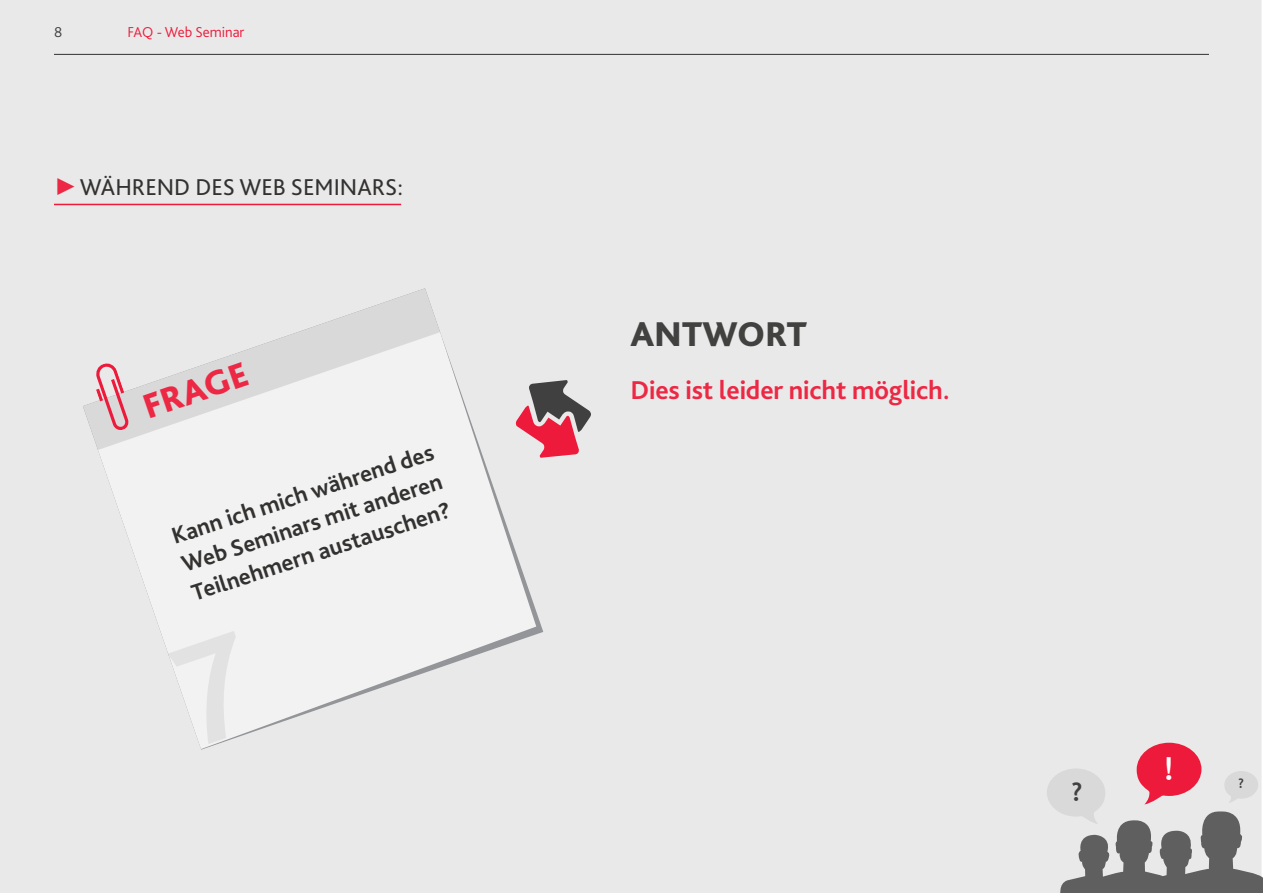
<style>
.page{position:relative;width:1263px;height:893px;background:#fff}
.page>*{position:absolute;margin:0;border:0;box-sizing:border-box;transform-origin:0 0}
.Main_heading_red{font:800 36px "Bliss Pro";color:#414140}
.Main_heading_red-2{font:800 36px "Bliss Pro";color:#ed2844}
.t1{font:700 31.05px "Trebuchet MS";color:#fff}
.Main_heading_2_red{font:700 27px "Bliss Pro";letter-spacing:-.005em;color:#ed2844}
.t2{font:700 25.5px "Trebuchet MS";color:#404040}
.Main_heading_3_red{font:700 24px/30px "Bliss Pro";color:#333231;text-align:justify}
.t3{font:24px "Bliss Pro";color:#333231}
.t4{font:300 15px "Bliss Pro";color:#ed1a3a}
.t5{font:300 15px "Bliss Pro";color:#414140}
.t6{font:700 13.05px "Trebuchet MS";color:#404040}
.s1{font-family:"Times New Roman";color:#ed2844}
</style>
<div class="page">
<div style="left:0;top:0;width:1261px;height:893px;background:#e9e9e9"></div>
<hr style="left:54px;top:54px;width:1155px;height:1px;background:#333231">
<svg style="left:1047px;top:743px;width:216px;height:150px;background:#c0adb0"></svg>
<div style="left:83px;top:288px;width:460px;height:462px;background:#e9e9e9"></div>
<svg style="left:83px;top:288px;width:357px;height:163px;background:#e5e5e5"></svg>
<svg style="left:98px;top:332px;width:445px;height:417px;fill:#f2f2f2"></svg>
<svg style="left:91px;top:361px;width:45px;height:73px;background:#e2bec4"></svg>
<svg style="left:516px;top:380px;width:75px;height:78px;background:#bc828b"></svg>
<hr style="left:54px;top:204px;width:347px;height:1px;background:#ed1a3a">
<p class="t5" style="left:54px;top:23px;width:10px">8</p>
<p class="t4" style="left:128px;top:23px;width:118px">FAQ - Web Seminar</p>
<p class="t3" style="left:54px;top:173px;width:350px"><span class="s1">►</span>WÄHREND DES WEB SEMINARS:</p>
<p class="Main_heading_red-2" style="left:137px;top:386px;width:110px;rotate:-19deg">FRAGE</p>
<p class="Main_heading_3_red" style="left:167px;top:522px;width:276px;rotate:-18deg">Kann ich mich während des Web Seminars mit anderen Teilnehmern austauschen?</p>
<p class="Main_heading_red" style="left:630px;top:312px;width:178px">ANTWORT</p>
<p class="Main_heading_2_red" style="left:630px;top:373px;width:321px">Dies ist leider nicht möglich.</p>
<p class="t2" style="left:1071px;top:776px;width:13px">?</p>
<p class="t1" style="left:1163px;top:749px;width:13px">!</p>
<p class="t6" style="left:1238px;top:775px;width:7px">?</p>
</div>
